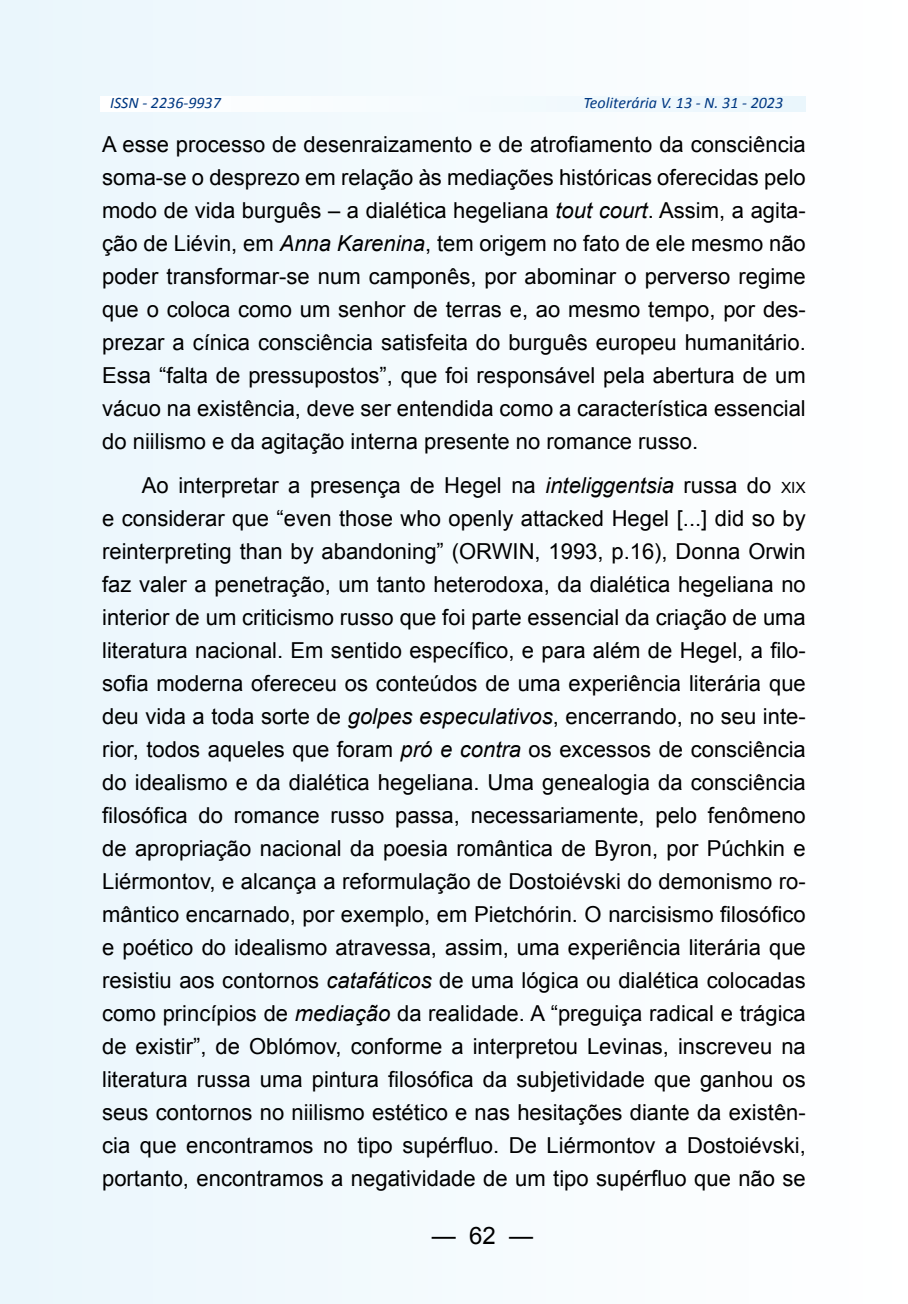
<style>
.page{position:relative;width:908px;height:1304px;background:#fff}
.page>*{position:absolute;margin:0;border:0;box-sizing:border-box;transform-origin:0 0}
.t1{font:24px "Arial";color:#000}
.t2{font:22px/33px "Arial";color:#000;text-align:justify}
.t3{font:italic 16px "Calibri";color:#003882}
.s1{font-style:italic}
.s2{font-size:15.4px}
</style>
<div class="page">
<div style="left:0;top:0;width:907px;height:1304px;background:#f4fbfe"></div>
<p class="t3" style="left:110px;top:92px;width:112px">ISSN - 2236-9937</p>
<p class="t3" style="left:583px;top:92px;width:201px">Teoliterária V. 13 - N. 31 - 2023</p>
<p class="t2" style="left:102px;top:128px;width:705px">A esse processo de desenraizamento e de atrofiamento da consciência soma-se o desprezo em relação às mediações históricas oferecidas pelo modo de vida burguês – a dialética hegeliana <span class="s1">tout court</span>. Assim, a agita&shy;ção de Liévin, em <span class="s1">Anna Karenina</span>, tem origem no fato de ele mesmo não poder transformar-se num camponês, por abominar o perverso regime que o coloca como um senhor de terras e, ao mesmo tempo, por des&shy;prezar a cínica consciência satisfeita do burguês europeu humanitário.<br>Essa “falta de pressupostos”, que foi responsável pela abertura de um vácuo na existência, deve ser entendida como a característica essencial do niilismo e da agitação interna presente no romance russo.</p>
<p class="t2" style="left:102px;top:469px;width:705px;text-indent:40px">Ao interpretar a presença de Hegel na <span class="s1">inteliggentsia</span> russa do <span class="s2">xix </span>e considerar que “even those who openly attacked Hegel [...] did so by reinterpreting than by abandoning” (ORWIN, 1993, p.16), Donna Orwin faz valer a penetração, um tanto heterodoxa, da dialética hegeliana no interior de um criticismo russo que foi parte essencial da criação de uma literatura nacional. Em sentido específico, e para além de Hegel, a filo&shy;sofia moderna ofereceu os conteúdos de uma experiência literária que deu vida a toda sorte de <span class="s1">golpes especulativos</span>, encerrando, no seu inte&shy;rior, todos aqueles que foram <span class="s1">pró e contra</span> os excessos de consciência do idealismo e da dialética hegeliana. Uma genealogia da consciência filosófica do romance russo passa, necessariamente, pelo fenômeno de apropriação nacional da poesia romântica de Byron, por Púchkin e Liérmontov, e alcança a reformulação de Dostoiévski do demonismo ro&shy;mântico encarnado, por exemplo, em Pietchórin. O narcisismo filosófico e poético do idealismo atravessa, assim, uma experiência literária que resistiu aos contornos <span class="s1">catafáticos</span> de uma lógica ou dialética colocadas como princípios de <span class="s1">mediação</span> da realidade. A “preguiça radical e trágica de existir”, de Oblómov, conforme a interpretou Levinas, inscreveu na literatura russa uma pintura filosófica da subjetividade que ganhou os seus contornos no niilismo estético e nas hesitações diante da existên&shy;cia que encontramos no tipo supérfluo. De Liérmontov a Dostoiévski, portanto, encontramos a negatividade de um tipo supérfluo que não se</p>
<p class="t1" style="left:431px;top:1219px;width:103px">— 62 —</p>
</div>
